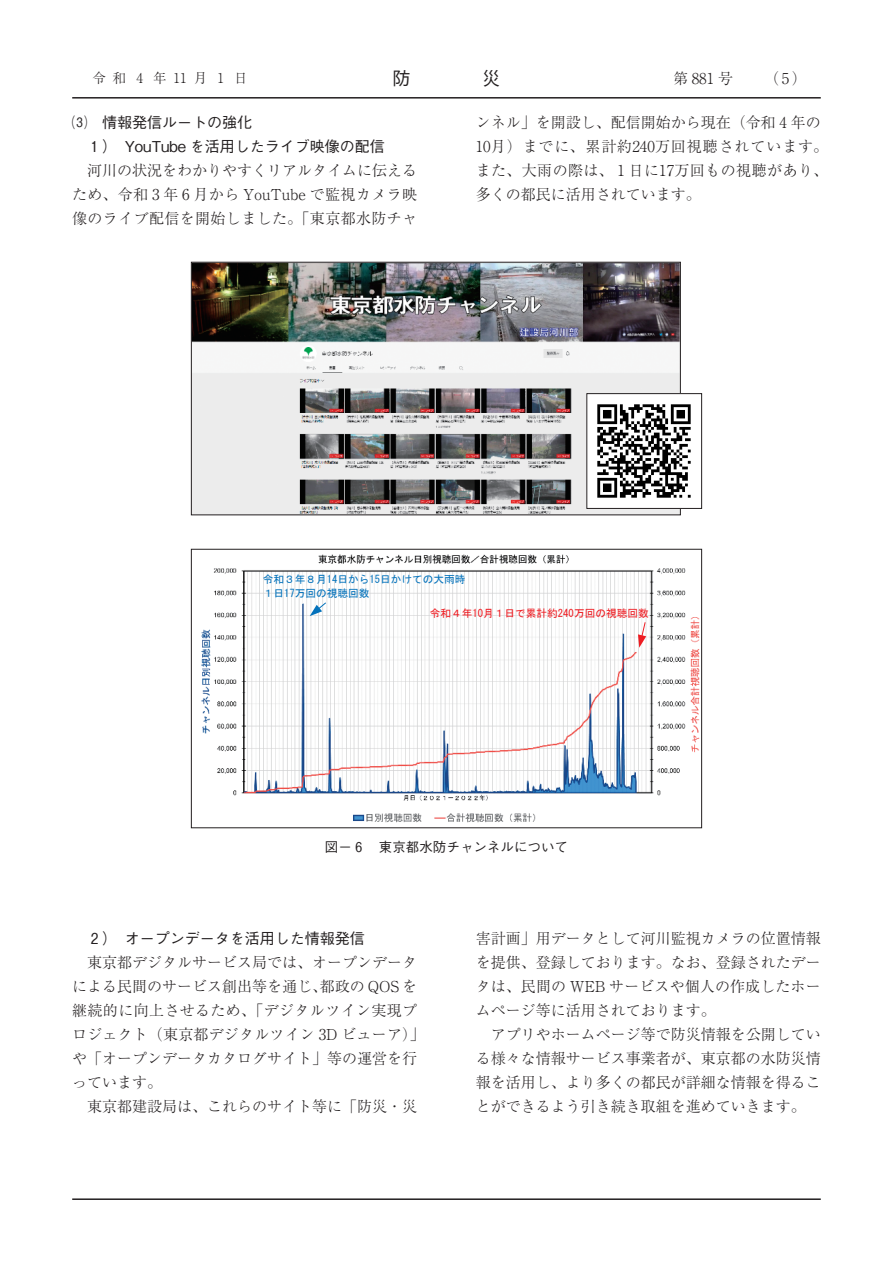
<style>
.page{position:relative;width:893px;height:1263px;background:#fff}
.page>*{position:absolute;margin:0;border:0;box-sizing:border-box;transform-origin:0 0}
.t1{font:500 18px "Gothic BBB Pro";color:#231f20}
.t2{font:300 15px/24px "Ryumin Pro";color:#231f20}
.t3{font:500 15px/24px "Gothic BBB Pro";color:#231f20}
.t4{font:500 13.5px "Gothic BBB Pro";color:#231f20}
.t5{font:300 13.5px "Ryumin Pro";color:#231f20}
.t6{font:10.65px/14px "MS Gothic";color:#0472bb}
.t7{font:10.65px "MS Gothic";color:#ee1d23}
</style>
<div class="page">
<hr style="left:72px;top:97px;width:749px;height:2px;background:#231f20">
<hr style="left:72px;top:1198px;width:749px;height:2px;background:#231f20">
<img style="left:201px;top:554px;width:499px;height:269px">
<div style="left:191px;top:549px;width:511px;height:279px;border:1px solid #231f20"></div>
<img style="left:193px;top:264px;width:486px;height:249px">
<div style="left:191px;top:262px;width:490px;height:253px;border:1px solid #231f20"></div>
<img style="left:589px;top:395px;width:102px;height:112px">
<div style="left:587px;top:393px;width:115px;height:116px;border:1px solid #231f20"></div>
<svg style="left:638px;top:621px;width:8px;height:27px"></svg>
<svg style="left:310px;top:602px;width:17px;height:14px"></svg>
<p class="t5" style="left:92px;top:68px;width:157px">令 和 4 年 11 月 1 日</p>
<p class="t1" style="left:392px;top:64px;width:19px">防</p>
<p class="t1" style="left:482px;top:64px;width:19px">災</p>
<p class="t2" style="left:673px;top:65px;width:61px">第 881 号</p>
<p class="t2" style="left:764px;top:65px;width:44px">（5）</p>
<p class="t3" style="left:91px;top:109px;width:295px;text-indent:-19px">⑶　情報発信ルートの強化<br>１）　YouTube を活用したライブ映像の配信</p>
<p class="t2" style="left:72px;top:157px;width:347px;text-align:justify">　河川の状況をわかりやすくリアルタイムに伝えるため、令和３年６月から YouTube で監視カメラ映像のライブ配信を開始しました。「東京都水防チャ</p>
<p class="t2" style="left:476px;top:109px;width:354px">ンネル」を開設し、配信開始から現在（令和４年の<br>１０月）までに、累計約２４０万回視聴されています。また、大雨の際は、１日に１７万回もの視聴があり、多くの都民に活用されています。</p>
<p class="t6" style="left:263px;top:572px;width:204px">令和３年８月14日から15日かけての大雨時<br>１日17万回の視聴回数</p>
<p class="t7" style="left:430px;top:608px;width:220px">令和４年10月１日で累計約240万回の視聴回数</p>
<p class="t4" style="left:325px;top:836px;width:245px">図− ６　東京都水防チャンネルについて</p>
<p class="t3" style="left:91px;top:925px;width:275px">２）　オープンデータを活用した情報発信</p>
<p class="t2" style="left:72px;top:949px;width:354px">　東京都デジタルサービス局では、オープンデータによる民間のサービス創出等を通じ、都政の QOS を継続的に向上させるため、「デジタルツイン実現プロジェクト（東京都デジタルツイン 3D ビューア）」や「オープンデータカタログサイト」等の運営を行っています。<br>　東京都建設局は、これらのサイト等に「防災・災</p>
<p class="t2" style="left:476px;top:925px;width:347px">害計画」用データとして河川監視カメラの位置情報を提供、登録しております。なお、登録されたデータは、民間の WEB サービスや個人の作成したホームページ等に活用されております。<br>　アプリやホームページ等で防災情報を公開している様々な情報サービス事業者が、東京都の水防災情報を活用し、より多くの都民が詳細な情報を得ることができるよう引き続き取組を進めていきます。</p>
</div>
